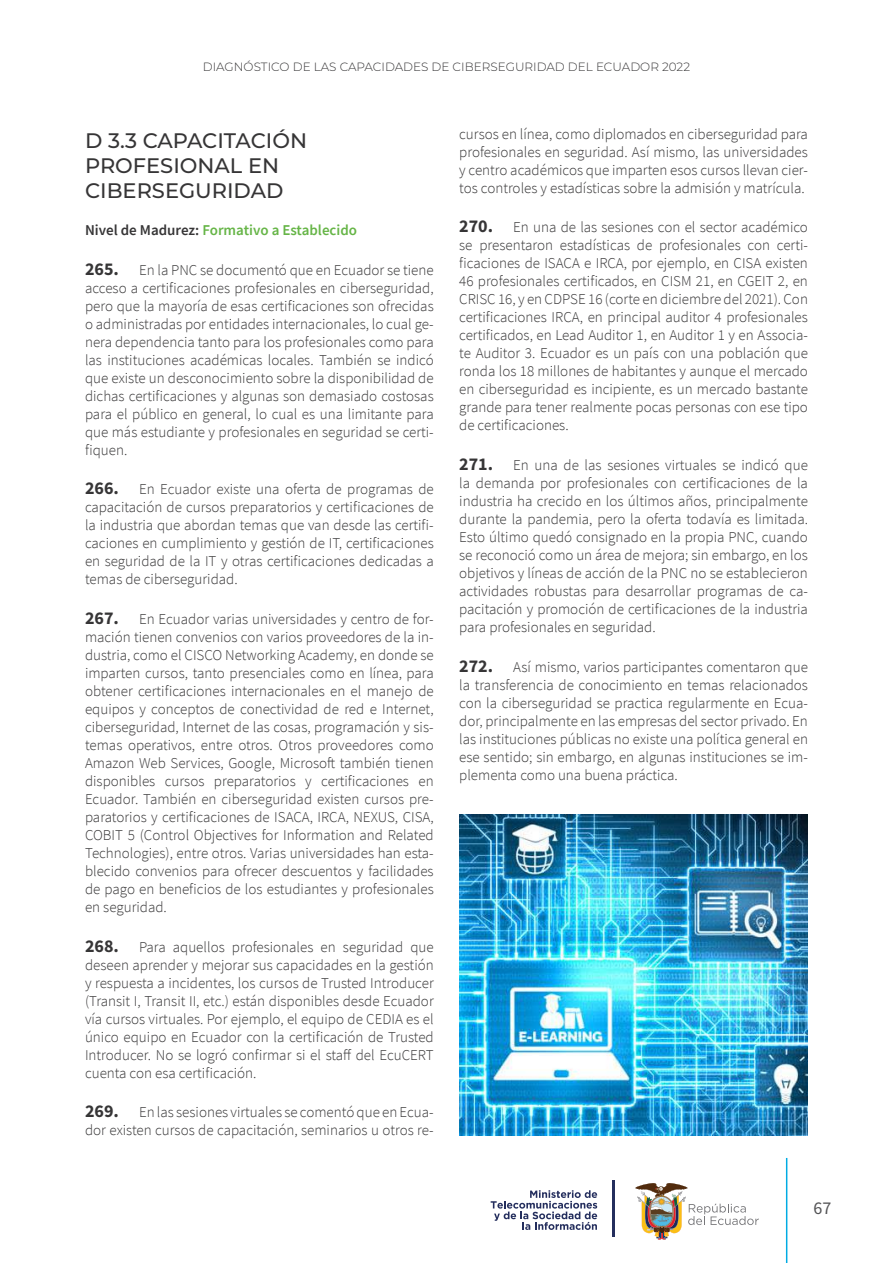
<style>
.page{position:relative;width:893px;height:1263px;background:#fff}
.page>*{position:absolute;margin:0;border:0;box-sizing:border-box;transform-origin:0 0}
.t1{font:500 21px/25.2px "Montserrat";color:#363536}
.t2{font:18px "Source Sans Pro";color:#535355}
.t3{font:300 15px/18px "Source Sans Pro";color:#363536;text-align:justify}
.t4{font:600 15px "Source Sans Pro";color:#66b547}
.t5{font:300 12px "Montserrat";color:#363536}
.s1{color:#363536}
.s2{font-weight:700;font-size:18px}
</style>
<div class="page">
<img style="left:635px;top:1183px;width:124px;height:57px">
<svg style="left:491px;top:1190px;width:106px;height:40px"></svg>
<hr style="left:612px;top:1180px;width:2px;height:57px;background:#242e5d">
<hr style="left:786px;top:1158px;width:1px;height:105px;background:#00abe3">
<img style="left:459px;top:814px;width:349px;height:321px">
<p class="t5" style="left:203px;top:59px;width:489px">DIAGNÓSTICO DE LAS CAPACIDADES DE CIBERSEGURIDAD DEL ECUADOR 2022</p>
<h1 class="t1" style="left:85px;top:127px;width:224px">D 3.3 CAPACITACIÓN<br>PROFESIONAL EN<br>CIBERSEGURIDAD</h1>
<p class="t4" style="left:85px;top:220px;width:274px"><span class="s1">Nivel de Madurez:</span> Formativo a Establecido</p>
<p class="t3" style="left:85px;top:261px;width:350px"><span class="s2">265.</span> En la PNC se documentó que en Ecuador se tiene acceso a certificaciones profesionales en ciberseguridad, pero que la mayoría de esas certificaciones son ofrecidas o administradas por entidades internacionales, lo cual ge&shy;nera dependencia tanto para los profesionales como para las instituciones académicas locales. También se indicó que existe un desconocimiento sobre la disponibilidad de dichas certificaciones y algunas son demasiado costosas para el público en general, lo cual es una limitante para que más estudiante y profesionales en seguridad se certi&shy;fiquen.</p>
<p class="t3" style="left:85px;top:480px;width:350px"><span class="s2">266.</span> En Ecuador existe una oferta de programas de capacitación de cursos preparatorios y certificaciones de la industria que abordan temas que van desde las certifi&shy;caciones en cumplimiento y gestión de IT, certificaciones en seguridad de la IT y otras certificaciones dedicadas a temas de ciberseguridad.</p>
<p class="t3" style="left:85px;top:610px;width:350px"><span class="s2">267.</span> En Ecuador varias universidades y centro de for&shy;mación tienen convenios con varios proveedores de la in&shy;dustria, como el CISCO Networking Academy, en donde se imparten cursos, tanto presenciales como en línea, para obtener certificaciones internacionales en el manejo de equipos y conceptos de conectividad de red e Internet, ciberseguridad, Internet de las cosas, programación y sis&shy;temas operativos, entre otros. Otros proveedores como Amazon Web Services, Google, Microsoft también tienen disponibles cursos preparatorios y certificaciones en Ecuador. También en ciberseguridad existen cursos pre&shy;paratorios y certificaciones de ISACA, IRCA, NEXUS, CISA, COBIT 5 (Control Objectives for Information and Related Technologies), entre otros. Varias universidades han esta&shy;blecido convenios para ofrecer descuentos y facilidades de pago en beneficios de los estudiantes y profesionales en seguridad.</p>
<p class="t3" style="left:85px;top:937px;width:350px"><span class="s2">268.</span> Para aquellos profesionales en seguridad que deseen aprender y mejorar sus capacidades en la gestión y respuesta a incidentes, los cursos de Trusted Introducer (Transit I, Transit II, etc.) están disponibles desde Ecuador vía cursos virtuales. Por ejemplo, el equipo de CEDIA es el único equipo en Ecuador con la certificación de Trusted Introducer. No se logró confirmar si el staff del EcuCERT cuenta con esa certificación.</p>
<p class="t3" style="left:85px;top:1103px;width:350px"><span class="s2">269.</span> En las sesiones virtuales se comentó que en Ecua&shy;dor existen cursos de capacitación, seminarios u otros re-</p>
<p class="t3" style="left:459px;top:125px;width:350px">cursos en línea, como diplomados en ciberseguridad para profesionales en seguridad. Así mismo, las universidades y centro académicos que imparten esos cursos llevan cier&shy;tos controles y estadísticas sobre la admisión y matrícula.</p>
<p class="t3" style="left:459px;top:218px;width:350px"><span class="s2">270.</span> En una de las sesiones con el sector académico se presentaron estadísticas de profesionales con certi&shy;ficaciones de ISACA e IRCA, por ejemplo, en CISA existen 46 profesionales certificados, en CISM 21, en CGEIT 2, en CRISC 16, y en CDPSE 16 (corte en diciembre del 2021). Con certificaciones IRCA, en principal auditor 4 profesionales certificados, en Lead Auditor 1, en Auditor 1 y en Associa&shy;te Auditor 3. Ecuador es un país con una población que ronda los 18 millones de habitantes y aunque el mercado en ciberseguridad es incipiente, es un mercado bastante grande para tener realmente pocas personas con ese tipo de certificaciones.</p>
<p class="t3" style="left:459px;top:456px;width:350px"><span class="s2">271.</span> En una de las sesiones virtuales se indicó que la demanda por profesionales con certificaciones de la industria ha crecido en los últimos años, principalmente durante la pandemia, pero la oferta todavía es limitada.<br>Esto último quedó consignado en la propia PNC, cuando se reconoció como un área de mejora; sin embargo, en los objetivos y líneas de acción de la PNC no se establecieron actividades robustas para desarrollar programas de ca&shy;pacitación y promoción de certificaciones de la industria para profesionales en seguridad.</p>
<p class="t3" style="left:459px;top:658px;width:350px"><span class="s2">272.</span> Así mismo, varios participantes comentaron que la transferencia de conocimiento en temas relacionados con la ciberseguridad se practica regularmente en Ecua&shy;dor, principalmente en las empresas del sector privado. En las instituciones públicas no existe una política general en ese sentido; sin embargo, en algunas instituciones se im&shy;plementa como una buena práctica.</p>
<p class="t2" style="left:813px;top:1196px;width:19px">67</p>
</div>
